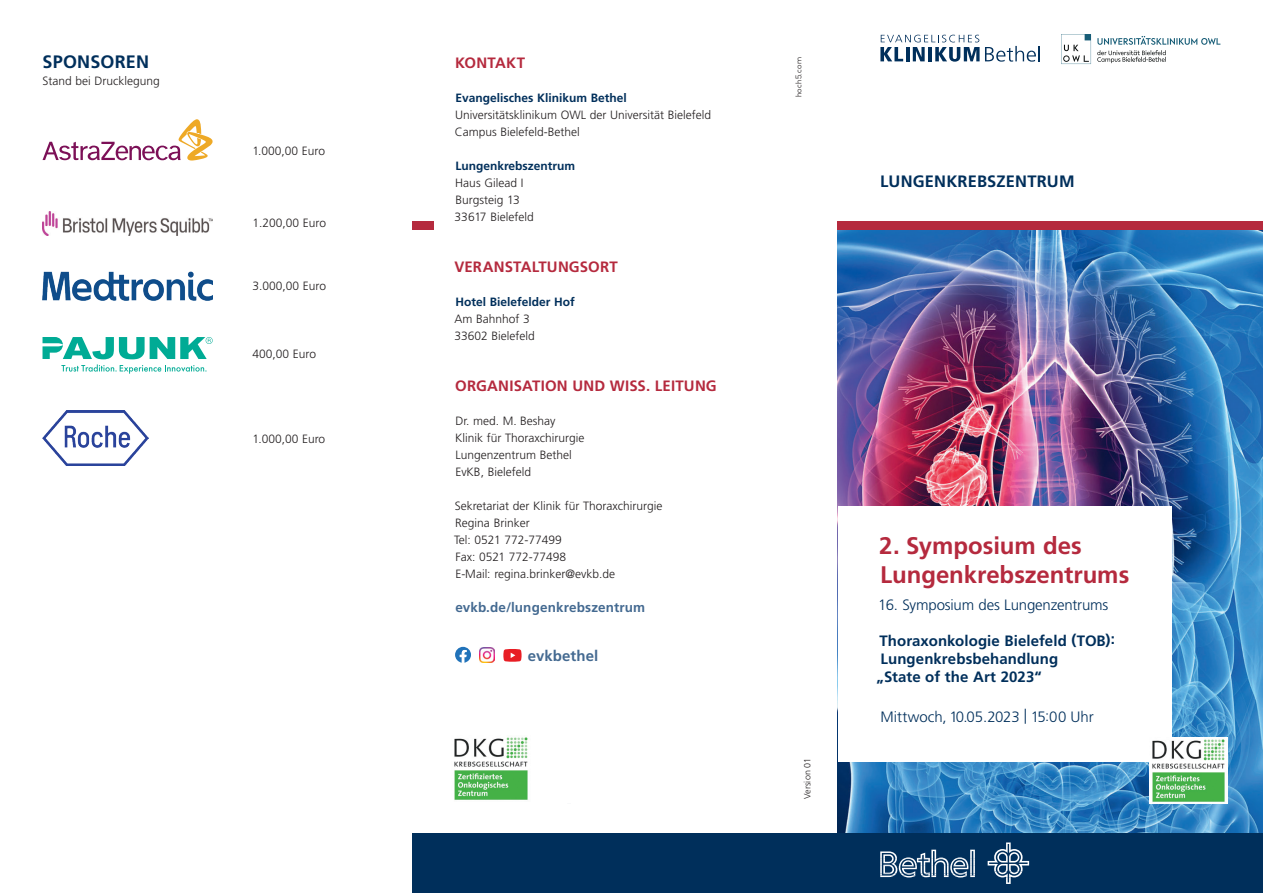
<style>
.page{position:relative;width:1263px;height:893px;background:#fff}
.page>*{position:absolute;margin:0;border:0;box-sizing:border-box;transform-origin:0 0}
.t1{font:700 24px/28.8px "Frutiger LT Std";color:#b52a3e}
.t2{font:700 18px "Frutiger LT Std";letter-spacing:.01em;color:#002f5b}
.t3{font:700 16.5px "Frutiger LT Std";letter-spacing:.01em;color:#002f5b}
.t4{font:700 15px/18px "Frutiger LT Std";letter-spacing:.005em;color:#002f5b}
.t5{font:300 15px "Frutiger LT Std";letter-spacing:-.01em;color:#002f5b}
.t6{font:700 15px "Frutiger LT Std";letter-spacing:.01em;color:#b52a3e}
.t7{font:700 15px "Frutiger LT Std";letter-spacing:.005em;color:#446a91}
.t8{font:700 13.5px "Frutiger LT Std";letter-spacing:.01em;color:#446a91}
.t9{font:300 12px/17px "Frutiger LT Std";color:#231f20}
.t10{font:700 12px "Frutiger LT Std";color:#002f5b}
.t11{font:300 9px "Frutiger LT Std";letter-spacing:.015em;color:#231f20}
.t12{font:300 7.5px "U8";letter-spacing:.05em;color:#231f20}
</style>
<div class="page">
<img style="left:838px;top:230px;width:425px;height:603px">
<div style="left:838px;top:221px;width:425px;height:9px;background:#b52a3e"></div>
<div style="left:412px;top:221px;width:22px;height:9px;background:#b52a3e"></div>
<div style="left:412px;top:833px;width:851px;height:60px;background:#002f5b"></div>
<svg style="left:988px;top:842px;width:41px;height:42px"></svg>
<svg style="left:880px;top:850px;width:95px;height:27px"></svg>
<svg style="left:880px;top:35px;width:99px;height:27px"></svg>
<svg style="left:985px;top:46px;width:55px;height:16px"></svg>
<svg style="left:1061px;top:34px;width:30px;height:30px"></svg>
<svg style="left:1097px;top:36px;width:123px;height:27px"></svg>
<svg style="left:455px;top:647px;width:16px;height:16px"></svg>
<img style="left:480px;top:647px;width:15px;height:15px">
<svg style="left:503px;top:649px;width:18px;height:13px"></svg>
<div style="left:838px;top:506px;width:333px;height:255px;background:#fff"></div>
<img style="left:1149px;top:738px;width:79px;height:66px">
<img style="left:454px;top:737px;width:74px;height:63px">
<svg style="left:43px;top:119px;width:170px;height:42px"></svg>
<img style="left:43px;top:272px;width:170px;height:28px">
<svg style="left:43px;top:337px;width:170px;height:37px"></svg>
<img style="left:43px;top:410px;width:106px;height:56px">
<img style="left:43px;top:212px;width:170px;height:23px">
<h2 class="t2" style="left:43px;top:51px;width:108px">SPONSOREN</h2>
<p class="t9" style="left:43px;top:73px;width:119px">Stand bei Drucklegung</p>
<p class="t9" style="left:253px;top:143px;width:74px">1.000,00 Euro</p>
<p class="t9" style="left:253px;top:215px;width:75px">1.200,00 Euro</p>
<p class="t9" style="left:253px;top:278px;width:75px">3.000,00 Euro</p>
<p class="t9" style="left:253px;top:346px;width:65px">400,00 Euro</p>
<p class="t9" style="left:253px;top:430px;width:74px">1.000,00 Euro</p>
<p class="t6" style="left:455px;top:54px;width:71px">KONTAKT</p>
<p class="t10" style="left:455px;top:91px;width:173px">Evangelisches Klinikum Bethel</p>
<p class="t9" style="left:455px;top:107px;width:258px">Universitätsklinikum OWL der Universität Bielefeld<br>Campus Bielefeld-Bethel</p>
<p class="t10" style="left:455px;top:159px;width:121px">Lungenkrebszentrum</p>
<p class="t9" style="left:454px;top:175px;width:81px">Haus Gilead I<br>Burgsteig 13<br>33617 Bielefeld</p>
<p class="t6" style="left:454px;top:258px;width:165px">VERANSTALTUNGSORT</p>
<p class="t10" style="left:455px;top:295px;width:121px">Hotel Bielefelder Hof</p>
<p class="t9" style="left:454px;top:311px;width:82px">Am Bahnhof 3<br>33602 Bielefeld</p>
<p class="t6" style="left:455px;top:377px;width:263px">ORGANISATION UND WISS. LEITUNG</p>
<p class="t9" style="left:455px;top:413px;width:131px">Dr. med. M. Beshay<br>Klinik für Thoraxchirurgie<br>Lungenzentrum Bethel<br>EvKB, Bielefeld</p>
<p class="t9" style="left:454px;top:498px;width:210px">Sekretariat der Klinik für Thoraxchirurgie<br>Regina Brinker<br>Tel: 0521 772-77499<br>Fax: 0521 772-77498<br>E-Mail: regina.brinker@evkb.de</p>
<p class="t8" style="left:455px;top:600px;width:191px">evkb.de/lungenkrebszentrum</p>
<p class="t7" style="left:528px;top:647px;width:72px">evkbethel</p>
<p class="t12" style="left:793px;top:97px;width:42px;rotate:-90deg">hoch5.com</p>
<h3 class="t3" style="left:880px;top:172px;width:196px">LUNGENKREBSZENTRUM</h3>
<p class="t11" style="left:802px;top:799px;width:43px;rotate:-90deg">Version 01</p>
<h1 class="t1" style="left:879px;top:531px;width:252px">2. Symposium des<br>Lungenkrebszentrums</h1>
<p class="t5" style="left:878px;top:596px;width:231px">16. Symposium des Lungenzentrums</p>
<p class="t4" style="left:876px;top:631px;width:240px">Thoraxonkologie Bielefeld (TOB):<br>Lungenkrebsbehandlung<br>„State of the Art 2023“</p>
<p class="t5" style="left:880px;top:708px;width:215px">Mittwoch, 10.05.2023 | 15:00 Uhr</p>
</div>
